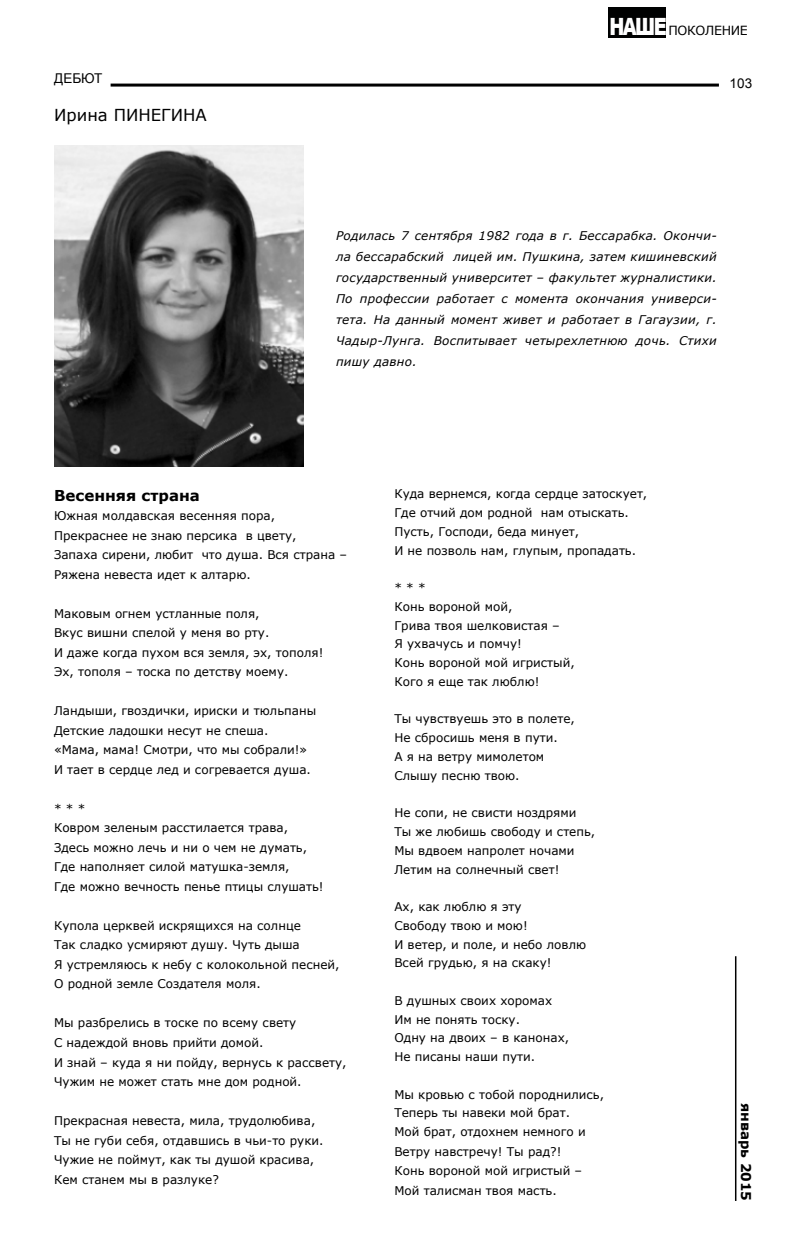
<style>
.page{position:relative;width:787px;height:1255px;background:#fff}
.page>*{position:absolute;margin:0;border:0;box-sizing:border-box;transform-origin:0 0}
.t1{font:900 23.7px "Arial";color:#fff;scale:.76 1}
.t2{font:16.5px "Verdana";color:#000}
.t3{font:700 15px "Verdana";color:#000}
.t4{font:700 13.5px "Verdana";color:#000}
.t5{font:13.5px "Arial";color:#000}
.t6{font:12.6px "Verdana";letter-spacing:-.025em;color:#000}
.t7{font:12px/19.5px "Verdana";color:#000}
.t8{font:italic 12px/21px "Verdana";letter-spacing:.02em;color:#000;text-align:justify}
</style>
<div class="page">
<hr style="left:735px;top:956px;width:1px;height:244px;background:#000">
<div style="left:608px;top:8px;width:58px;height:30px;background:#000101"></div>
<hr style="left:111px;top:84px;width:608px;height:3px;background:#000">
<img style="left:54px;top:145px;width:250px;height:321px">
<p class="t5" style="left:54px;top:70px;width:50px">Дебют</p>
<h2 class="t2" style="left:54px;top:104px;width:119px">Ирина Пинегина</h2>
<h1 class="t1" style="left:609px;top:10px;width:77px">НАШЕ</h1>
<p class="t6" style="left:668px;top:23px;width:81px">ПОКОЛЕНИЕ</p>
<p class="t5" style="left:729px;top:74px;width:24px">103</p>
<p class="t8" style="left:336px;top:224px;width:382px">Родилась 7 сентября 1982 года в г. Бессарабка. Окончи&shy;ла бессарабский лицей им. Пушкина, затем кишиневский государственный университет – факультет журналистики.<br>По профессии работает с момента окончания универси&shy;тета. На данный момент живет и работает в Гагаузии, г.<br>Чадыр-Лунга. Воспитывает четырехлетнюю дочь. Стихи пишу давно.</p>
<p class="t3" style="left:54px;top:485px;width:147px">Весенняя страна</p>
<p class="t7" style="left:54px;top:505px;width:295px">Южная молдавская весенняя пора, Прекраснее не знаю персика в цвету,<br>Запаха сирени, любит что душа. Вся страна – Ряжена невеста идет к алтарю.</p>
<p class="t7" style="left:54px;top:603px;width:271px">Маковым огнем устланные поля,<br>Вкус вишни спелой у меня во рту.<br>И даже когда пухом вся земля, эх, тополя!<br>Эх, тополя – тоска по детству моему.</p>
<p class="t7" style="left:54px;top:700px;width:264px">Ландыши, гвоздички, ириски и тюльпаны Детские ладошки несут не спеша. «Мама, мама! Смотри, что мы собрали!» И тает в сердце лед и согревается душа.</p>
<p class="t7" style="left:54px;top:798px;width:271px">* * *<br>Ковром зеленым расстилается трава,<br>Здесь можно лечь и ни о чем не думать,<br>Где наполняет силой матушка-земля,<br>Где можно вечность пенье птицы слушать!</p>
<p class="t7" style="left:54px;top:915px;width:287px">Купола церквей искрящихся на солнце<br>Так сладко усмиряют душу. Чуть дыша<br>Я устремляюсь к небу с колокольной песней, О родной земле Создателя моля.</p>
<p class="t7" style="left:54px;top:1012px;width:294px">Мы разбрелись в тоске по всему свету<br>С надеждой вновь прийти домой.<br>И знай – куда я ни пойду, вернусь к рассвету, Чужим не может стать мне дом родной.</p>
<p class="t7" style="left:54px;top:1110px;width:271px">Прекрасная невеста, мила, трудолюбива, Ты не губи себя, отдавшись в чьи-то руки.<br>Чужие не поймут, как ты душой красива, Кем станем мы в разлуке?</p>
<p class="t7" style="left:394px;top:484px;width:254px;line-height:18.8px">Куда вернемся, когда сердце затоскует, Где отчий дом родной нам отыскать.<br>Пусть, Господи, беда минует,<br>И не позволь нам, глупым, пропадать.</p>
<p class="t7" style="left:394px;top:578px;width:182px;line-height:18.8px">* * *<br>Конь вороной мой,<br>Грива твоя шелковистая –<br>Я ухвачусь и помчу!<br>Конь вороной мой игристый,<br>Кого я еще так люблю!</p>
<p class="t7" style="left:394px;top:709px;width:182px;line-height:18.8px">Ты чувствуешь это в полете,<br>Не сбросишь меня в пути.<br>А я на ветру мимолетом<br>Слышу песню твою.</p>
<p class="t7" style="left:394px;top:803px;width:202px;line-height:18.8px">Не сопи, не свисти ноздрями<br>Ты же любишь свободу и степь,<br>Мы вдвоем напролет ночами<br>Летим на солнечный свет!</p>
<p class="t7" style="left:394px;top:896px;width:193px;line-height:18.8px">Ах, как люблю я эту<br>Свободу твою и мою!<br>И ветер, и поле, и небо ловлю<br>Всей грудью, я на скаку!</p>
<p class="t7" style="left:394px;top:990px;width:176px;line-height:18.8px">В душных своих хоромах<br>Им не понять тоску.<br>Одну на двоих – в канонах,<br>Не писаны наши пути.</p>
<p class="t7" style="left:394px;top:1084px;width:211px">Мы кровью с тобой породнились,<br>Теперь ты навеки мой брат.<br>Мой брат, отдохнем немного и<br>Ветру навстречу! Ты рад?!<br>Конь вороной мой игристый –<br>Мой талисман твоя масть.</p>
<p class="t4" style="left:754px;top:1102px;width:100px;rotate:90deg">январь 2015</p>
</div>
